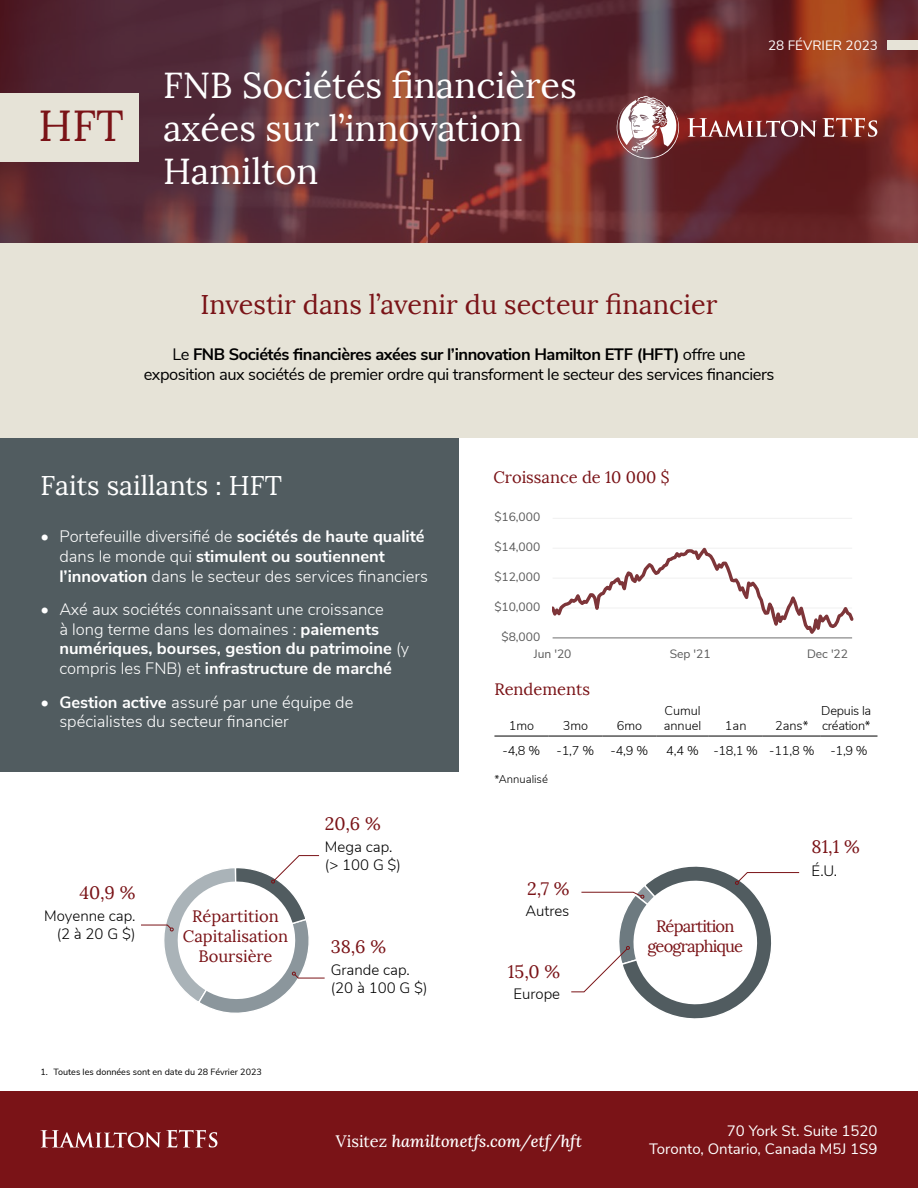
<style>
.page{position:relative;width:918px;height:1188px;background:#fff}
.page>*{position:absolute;margin:0;border:0;box-sizing:border-box;transform-origin:0 0}
.t1{font:43.35px "Lora";color:#7a1317}
.t2{font:36px/43.2px "Lora";color:#fff}
.t3{font:27px "Lora";color:#7a1317}
.t4{font:27px "Lora";color:#fff}
.t5{font:18px "Lora";color:#7a1317}
.t6{font:300 16.5px/19.8px "Nunito Sans";color:#fff}
.t7{font:16.5px/19.8px "Nunito Sans";letter-spacing:-.025em;color:#000;text-align:center}
.t8{font:16.5px/19.8px "Lora";color:#7a1317;text-align:center}
.t9{font:italic 500 16.5px "Lora";color:#fff}
.t10{font:16.5px/19.8px "Lora";letter-spacing:-.05em;color:#7a1317;text-align:center}
.t11{font:300 15px/18px "Nunito Sans";color:#000}
.t12{font:15px/18px "Nunito Sans";color:#fff;text-align:right}
.t13{font:13.5px "Nunito Sans";color:#fff}
.t14{font:300 12.75px/15.3px "Nunito Sans";color:#000}
.t15{font:300 12.75px/15.3px "Nunito Sans";letter-spacing:-.02em;color:#000}
.t16{font:12px "Nunito Sans";letter-spacing:-.005em;color:#595959}
.t17{font:300 11.25px "Nunito Sans";color:#000}
.t18{font:9px "Nunito Sans";color:#000}
.s1{font-weight:700}
.s2{font-family:"Nunito Sans"}
.s3{font-weight:400;font-style:normal}
</style>
<div class="page">
<div style="left:0;top:437px;width:459px;height:335px;background:#515c60"></div>
<div style="left:0;top:243px;width:918px;height:194px;background:#e6e3d7"></div>
<svg style="left:0;top:0;width:918px;height:243px;background:#653035"></svg>
<div style="left:0;top:93px;width:139px;height:69px;background:#e6e3d7"></div>
<div style="left:887px;top:40px;width:31px;height:10px;background:#e6e3d7"></div>
<div style="left:0;top:1092px;width:918px;height:96px;background:#7a1317"></div>
<svg style="left:41px;top:1130px;width:176px;height:18px"></svg>
<svg style="left:687px;top:118px;width:130px;height:19px"></svg>
<svg style="left:823px;top:118px;width:54px;height:19px"></svg>
<svg style="left:617px;top:96px;width:62px;height:63px"></svg>
<svg style="left:141px;top:855px;width:184px;height:158px"></svg>
<svg style="left:571px;top:866px;width:229px;height:153px"></svg>
<hr style="left:494px;top:736px;width:54px;height:1px;background:#000">
<hr style="left:548px;top:736px;width:54px;height:1px;background:#000">
<hr style="left:602px;top:736px;width:54px;height:1px;background:#000">
<hr style="left:656px;top:736px;width:53px;height:1px;background:#000">
<hr style="left:709px;top:736px;width:54px;height:1px;background:#000">
<hr style="left:763px;top:736px;width:58px;height:1px;background:#000">
<hr style="left:821px;top:736px;width:57px;height:1px;background:#000">
<hr style="left:553px;top:518px;width:299px;height:1px;background:#f2f2f2">
<svg style="left:552px;top:547px;width:301px;height:92px"></svg>
<h1 class="t1" style="left:39px;top:99px;width:87px">HFT</h1>
<h2 class="t2" style="left:163px;top:64px;width:415px">FNB Sociétés financières axées sur l’innovation<br>Hamilton</h2>
<p class="t13" style="left:768px;top:36px;width:112px">28 FÉVRIER 2023</p>
<h3 class="t3" style="left:201px;top:287px;width:518px">Investir dans l’avenir du secteur financier</h3>
<p class="t7" style="left:144px;top:344px;width:632px">Le <span class="s1">FNB Sociétés financières axées sur l’innovation Hamilton ETF (HFT)</span> offre une exposition aux sociétés de premier ordre qui transforment le secteur des services financiers</p>
<h3 class="t4" style="left:40px;top:469px;width:243px">Faits saillants <span class="s2">:</span> HFT</h3>
<p class="t6" style="left:59px;top:525px;width:370px;text-indent:-19px">• Portefeuille diversifié de <span class="s1">sociétés de haute qualité </span>dans le monde qui <span class="s1">stimulent ou soutiennent l’innovation</span> dans le secteur des services financiers</p>
<p class="t6" style="left:59px;top:598px;width:351px;text-indent:-19px">• Axé aux sociétés connaissant une croissance<br>à long terme dans les domaines : <span class="s1">paiements numériques, bourses, gestion du patrimoine</span> (y compris les FNB) et <span class="s1">infrastructure de marché</span></p>
<p class="t6" style="left:59px;top:691px;width:296px;text-indent:-19px"><span class="s1">• Gestion active</span> assuré par une équipe de spécialistes du secteur financier</p>
<p class="t5" style="left:325px;top:812px;width:57px">20,6 %</p>
<p class="t5" style="left:79px;top:882px;width:57px">40,9 %</p>
<p class="t11" style="left:44px;top:905px;width:93px;text-align:right">Moyenne cap. (2 à 20 G $)</p>
<p class="t8" style="left:183px;top:907px;width:107px">Répartition<br>Capitalisation<br>Boursière</p>
<p class="t18" style="left:40px;top:1065px;width:223px">1. Toutes les données sont en date du 28 Février 2023</p>
<p class="t11" style="left:325px;top:836px;width:78px">Mega cap. (&gt; 100 G $)</p>
<p class="t5" style="left:331px;top:936px;width:57px">38,6 %</p>
<p class="t11" style="left:331px;top:959px;width:98px">Grande cap. (20 à 100 G $)</p>
<p class="t8" style="left:493px;top:468px;width:178px">Croissance de 10 000 $</p>
<p class="t16" style="left:494px;top:508px;width:47px">$16,000</p>
<p class="t16" style="left:494px;top:538px;width:47px">$14,000</p>
<p class="t16" style="left:494px;top:568px;width:47px">$12,000</p>
<p class="t16" style="left:494px;top:598px;width:47px">$10,000</p>
<p class="t16" style="left:502px;top:628px;width:40px">$8,000</p>
<p class="t16" style="left:534px;top:645px;width:39px">Jun '20</p>
<p class="t16" style="left:670px;top:645px;width:42px">Sep '21</p>
<p class="t16" style="left:807px;top:645px;width:43px">Dec '22</p>
<p class="t8" style="left:494px;top:680px;width:97px">Rendements</p>
<p class="t14" style="left:509px;top:718px;width:27px">1mo</p>
<p class="t14" style="left:563px;top:718px;width:27px">3mo</p>
<p class="t14" style="left:617px;top:718px;width:27px">6mo</p>
<p class="t14" style="left:664px;top:702px;width:39px">Cumul annuel</p>
<p class="t14" style="left:725px;top:718px;width:23px">1an</p>
<p class="t14" style="left:775px;top:718px;width:35px">2ans*</p>
<p class="t15" style="left:821px;top:702px;width:52px">Depuis la création*</p>
<p class="t14" style="left:503px;top:742px;width:39px">-4,8 %</p>
<p class="t14" style="left:557px;top:742px;width:39px">-1,7 %</p>
<p class="t14" style="left:611px;top:742px;width:39px">-4,9 %</p>
<p class="t14" style="left:666px;top:742px;width:150px">4,4 % -18,1 % -11,8 %</p>
<p class="t14" style="left:831px;top:742px;width:39px">-1,9 %</p>
<p class="t17" style="left:494px;top:771px;width:55px">*Annualisé</p>
<p class="t5" style="left:527px;top:877px;width:44px">2,7 %</p>
<p class="t11" style="left:525px;top:901px;width:45px">Autres</p>
<p class="t5" style="left:508px;top:960px;width:54px">15,0 %</p>
<p class="t11" style="left:514px;top:983px;width:48px">Europe</p>
<p class="t10" style="left:647px;top:917px;width:97px">Répartition geographique</p>
<p class="t5" style="left:812px;top:836px;width:50px">81,1 %</p>
<p class="t11" style="left:812px;top:861px;width:27px">É.U.</p>
<p class="t9" style="left:336px;top:1130px;width:248px"><span class="s3">Visitez</span> hamiltonetfs.com/etf/hft</p>
<p class="t12" style="left:649px;top:1120px;width:230px">70 York St. Suite 1520<br>Toronto, Ontario, Canada M5J 1S9</p>
</div>
